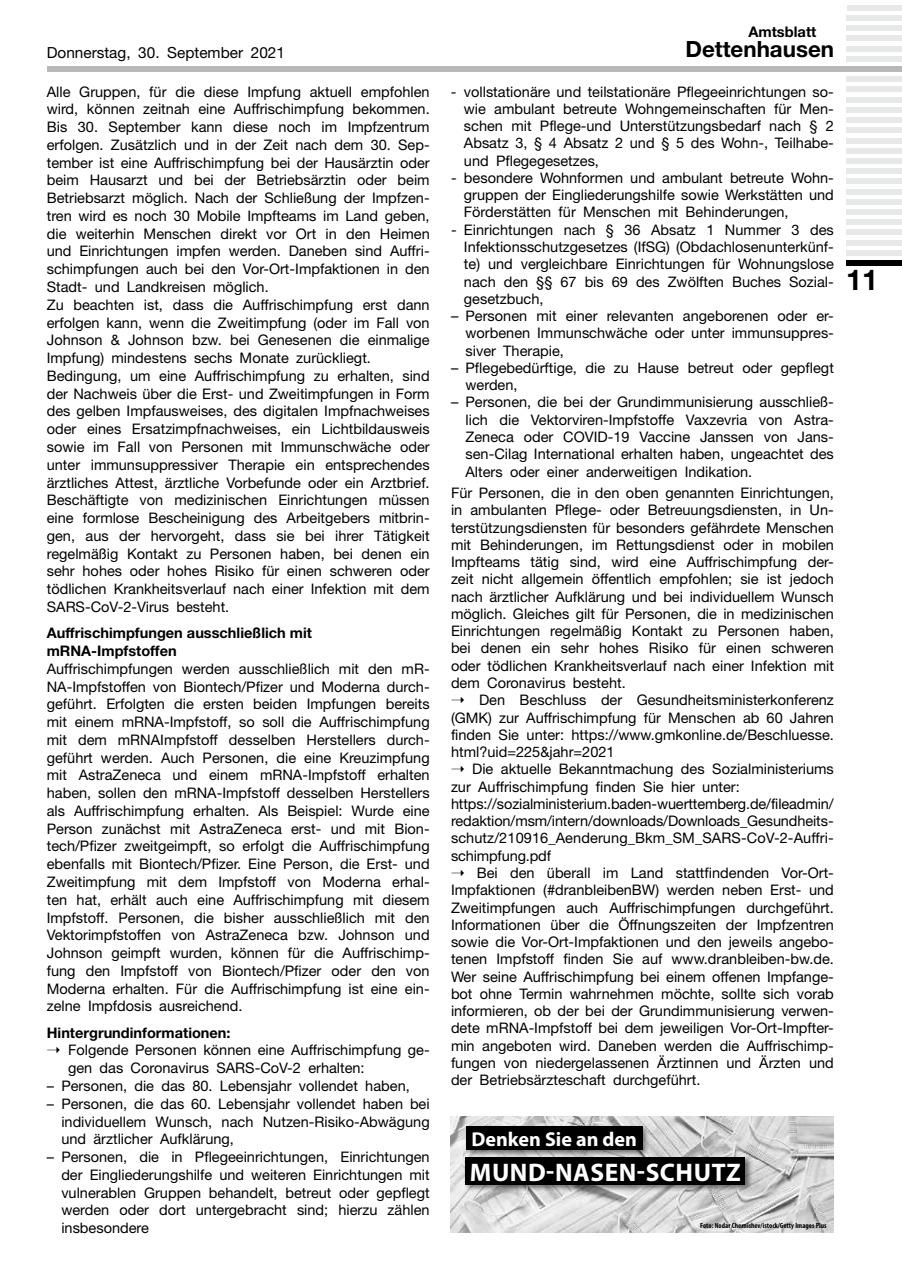
<style>
.page{position:relative;width:902px;height:1280px;background:#fff}
.page>*{position:absolute;margin:0;border:0;box-sizing:border-box;transform-origin:0 0}
.t1{font:700 28.8px "Helvetica Neue";color:#000}
.t2{font:700 25.5px "Myriad Pro";letter-spacing:.02em;color:#fff}
.t3{font:700 22.35px "Helvetica Neue";color:#000}
.t4{font:700 20.1px "Myriad Pro";color:#fff}
.t5{font:15.3px "Helvetica Neue";color:#000}
.t6{font:700 14.7px "Helvetica Neue";color:#000}
.t7{font:14.55px/17.7px "Helvetica Neue";color:#000;text-align:justify}
.t8{font:700 14.55px/17.7px "Helvetica Neue";color:#000}
.t9{font:700 condensed 7.5px "Myriad Pro";color:#000}
</style>
<div class="page">
<div style="left:846px;top:5px;width:55px;height:5px;background:#e7e8e8"></div>
<div style="left:846px;top:16px;width:55px;height:5px;background:#e7e8e8"></div>
<div style="left:846px;top:26px;width:55px;height:5px;background:#e7e8e8"></div>
<div style="left:846px;top:36px;width:55px;height:5px;background:#e7e8e8"></div>
<div style="left:846px;top:46px;width:55px;height:5px;background:#e7e8e8"></div>
<div style="left:846px;top:56px;width:55px;height:5px;background:#e7e8e8"></div>
<div style="left:47px;top:67px;width:854px;height:5px;background:#b9b9ba"></div>
<div style="left:846px;top:77px;width:55px;height:5px;background:#e7e8e8"></div>
<div style="left:846px;top:87px;width:55px;height:5px;background:#e7e8e8"></div>
<div style="left:846px;top:97px;width:55px;height:5px;background:#e7e8e8"></div>
<div style="left:846px;top:107px;width:55px;height:5px;background:#e7e8e8"></div>
<div style="left:846px;top:118px;width:55px;height:5px;background:#e7e8e8"></div>
<div style="left:846px;top:128px;width:55px;height:5px;background:#e7e8e8"></div>
<div style="left:846px;top:138px;width:55px;height:5px;background:#e7e8e8"></div>
<div style="left:846px;top:148px;width:55px;height:5px;background:#e7e8e8"></div>
<div style="left:846px;top:158px;width:55px;height:6px;background:#e7e8e8"></div>
<div style="left:846px;top:169px;width:55px;height:5px;background:#e7e8e8"></div>
<div style="left:846px;top:179px;width:55px;height:5px;background:#e7e8e8"></div>
<div style="left:846px;top:189px;width:55px;height:5px;background:#e7e8e8"></div>
<div style="left:846px;top:199px;width:55px;height:5px;background:#e7e8e8"></div>
<div style="left:846px;top:210px;width:55px;height:5px;background:#e7e8e8"></div>
<div style="left:846px;top:220px;width:55px;height:5px;background:#e7e8e8"></div>
<div style="left:846px;top:230px;width:55px;height:5px;background:#e7e8e8"></div>
<div style="left:846px;top:240px;width:55px;height:5px;background:#e7e8e8"></div>
<div style="left:846px;top:250px;width:55px;height:5px;background:#e7e8e8"></div>
<div style="left:846px;top:261px;width:55px;height:5px;background:#000"></div>
<img style="left:451px;top:1116px;width:382px;height:116px">
<div style="left:464px;top:1125px;width:186px;height:33px;background:#000;opacity:.5"></div>
<div style="left:466px;top:1126px;width:176px;height:24px;background:#000"></div>
<div style="left:463px;top:1155px;width:290px;height:37px;background:#000;opacity:.5"></div>
<div style="left:465px;top:1157px;width:280px;height:28px;background:#000"></div>
<p class="t6" style="left:748px;top:22px;width:69px">Amtsblatt</p>
<p class="t5" style="left:47px;top:43px;width:239px">Donnerstag, 30. September 2021</p>
<h3 class="t3" style="left:685px;top:36px;width:150px">Dettenhausen</h3>
<p class="t7" style="left:47px;top:82px;width:384px;text-align:left">Alle Gruppen, für die diese Impfung aktuell empfohlen wird, können zeitnah eine Auffrischimpfung bekommen.<br>Bis 30. September kann diese noch im Impfzentrum erfolgen. Zusätzlich und in der Zeit nach dem 30. Sep&shy;tember ist eine Auffrischimpfung bei der Hausärztin oder beim Hausarzt und bei der Betriebsärztin oder beim Betriebsarzt möglich. Nach der Schließung der Impfzen&shy;tren wird es noch 30 Mobile Impfteams im Land geben, die weiterhin Menschen direkt vor Ort in den Heimen und Einrichtungen impfen werden. Daneben sind Auffri&shy;schimpfungen auch bei den Vor-Ort-Impfaktionen in den Stadt- und Landkreisen möglich.<br>Zu beachten ist, dass die Auffrischimpfung erst dann erfolgen kann, wenn die Zweitimpfung (oder im Fall von Johnson &amp; Johnson bzw. bei Genesenen die einmalige Impfung) mindestens sechs Monate zurückliegt.<br>Bedingung, um eine Auffrischimpfung zu erhalten, sind der Nachweis über die Erst- und Zweitimpfungen in Form des gelben Impfausweises, des digitalen Impfnachweises oder eines Ersatzimpfnachweises, ein Lichtbildausweis sowie im Fall von Personen mit Immunschwäche oder unter immunsuppressiver Therapie ein entsprechendes ärztliches Attest, ärztliche Vorbefunde oder ein Arztbrief.<br>Beschäftigte von medizinischen Einrichtungen müssen eine formlose Bescheinigung des Arbeitgebers mitbrin&shy;gen, aus der hervorgeht, dass sie bei ihrer Tätigkeit regelmäßig Kontakt zu Personen haben, bei denen ein sehr hohes oder hohes Risiko für einen schweren oder tödlichen Krankheitsverlauf nach einer Infektion mit dem SARS-CoV-2-Virus besteht.</p>
<p class="t8" style="left:47px;top:624px;width:267px">Auffrischimpfungen ausschließlich mit mRNA-Impfstoffen</p>
<p class="t7" style="left:47px;top:659px;width:384px">Auffrischimpfungen werden ausschließlich mit den mR-NA-Impfstoffen von Biontech/Pfizer und Moderna durch&shy;geführt. Erfolgten die ersten beiden Impfungen bereits mit einem mRNA-Impfstoff, so soll die Auffrischimpfung mit dem mRNAImpfstoff desselben Herstellers durch&shy;geführt werden. Auch Personen, die eine Kreuzimpfung mit AstraZeneca und einem mRNA-Impfstoff erhalten haben, sollen den mRNA-Impfstoff desselben Herstellers als Auffrischimpfung erhalten. Als Beispiel: Wurde eine Person zunächst mit AstraZeneca erst- und mit Bion&shy;tech/Pfizer zweitgeimpft, so erfolgt die Auffrischimpfung ebenfalls mit Biontech/Pfizer. Eine Person, die Erst- und Zweitimpfung mit dem Impfstoff von Moderna erhal&shy;ten hat, erhält auch eine Auffrischimpfung mit diesem Impfstoff. Personen, die bisher ausschließlich mit den Vektorimpfstoffen von AstraZeneca bzw. Johnson und Johnson geimpft wurden, können für die Auffrischimp&shy;fung den Impfstoff von Biontech/Pfizer oder den von Moderna erhalten. Für die Auffrischimpfung ist eine ein&shy;zelne Impfdosis ausreichend.</p>
<p class="t8" style="left:47px;top:1023px;width:185px">Hintergrundinformationen:</p>
<p class="t7" style="left:47px;top:1041px;width:384px">➝ Folgende Personen können eine Auffrischimpfung ge-</p>
<p class="t7" style="left:68px;top:1059px;width:298px">gen das Coronavirus SARS-CoV-2 erhalten:</p>
<p class="t7" style="left:47px;top:1077px;width:364px">– Personen, die das 80. Lebensjahr vollendet haben,</p>
<p class="t7" style="left:61px;top:1094px;width:370px;text-indent:-15px">– Personen, die das 60. Lebensjahr vollendet haben bei individuellem Wunsch, nach Nutzen-Risiko-Abwägung und ärztlicher Aufklärung,</p>
<p class="t7" style="left:61px;top:1148px;width:370px;text-indent:-15px">– Personen, die in Pflegeeinrichtungen, Einrichtungen der Eingliederungshilfe und weiteren Einrichtungen mit vulnerablen Gruppen behandelt, betreut oder gepflegt werden oder dort untergebracht sind; hierzu zählen insbesondere</p>
<p class="t7" style="left:464px;top:83px;width:371px;line-height:17.2px;text-indent:-13px">- vollstationäre und teilstationäre Pflegeeinrichtungen so&shy;wie ambulant betreute Wohngemeinschaften für Men&shy;schen mit Pflege-und Unterstützungsbedarf nach § 2<br>Absatz 3, § 4 Absatz 2 und § 5 des Wohn-, Teilhabe&shy;und Pflegegesetzes,</p>
<p class="t7" style="left:464px;top:169px;width:371px;line-height:17.2px;text-indent:-13px">- besondere Wohnformen und ambulant betreute Wohn&shy;gruppen der Eingliederungshilfe sowie Werkstätten und Förderstätten für Menschen mit Behinderungen,</p>
<p class="t7" style="left:464px;top:221px;width:371px;line-height:17.2px;text-indent:-13px">- Einrichtungen nach § 36 Absatz 1 Nummer 3 des Infektionsschutzgesetzes (IfSG) (Obdachlosenunterkünf&shy;te) und vergleichbare Einrichtungen für Wohnungslose nach den §§ 67 bis 69 des Zwölften Buches Sozial&shy;gesetzbuch,</p>
<p class="t7" style="left:465px;top:307px;width:370px;line-height:17.2px;text-indent:-15px">– Personen mit einer relevanten angeborenen oder er&shy;worbenen Immunschwäche oder unter immunsuppres&shy;siver Therapie,</p>
<p class="t7" style="left:465px;top:359px;width:370px;line-height:17.2px;text-indent:-15px">– Pflegebedürftige, die zu Hause betreut oder gepflegt werden,</p>
<p class="t7" style="left:465px;top:393px;width:370px;line-height:17.2px;text-indent:-15px">– Personen, die bei der Grundimmunisierung ausschließ&shy;lich die Vektorviren-Impfstoffe Vaxzevria von Astra-Zeneca oder COVID-19 Vaccine Janssen von Jans&shy;sen-Cilag International erhalten haben, ungeachtet des Alters oder einer anderweitigen Indikation.</p>
<p class="t7" style="left:451px;top:484px;width:384px;line-height:17.2px;text-align:left">Für Personen, die in den oben genannten Einrichtungen, in ambulanten Pflege- oder Betreuungsdiensten, in Un&shy;terstützungsdiensten für besonders gefährdete Menschen mit Behinderungen, im Rettungsdienst oder in mobilen Impfteams tätig sind, wird eine Auffrischimpfung der&shy;zeit nicht allgemein öffentlich empfohlen; sie ist jedoch nach ärztlicher Aufklärung und bei individuellem Wunsch möglich. Gleiches gilt für Personen, die in medizinischen Einrichtungen regelmäßig Kontakt zu Personen haben, bei denen ein sehr hohes Risiko für einen schweren oder tödlichen Krankheitsverlauf nach einer Infektion mit dem Coronavirus besteht.<br>➝ Den Beschluss der Gesundheitsministerkonferenz (GMK) zur Auffrischimpfung für Menschen ab 60 Jahren finden Sie unter: https://www.gmkonline.de/Beschluesse. html?uid=225&amp;jahr=2021<br>➝ Die aktuelle Bekanntmachung des Sozialministeriums zur Auffrischimpfung finden Sie hier unter: https://sozialministerium.baden-wuerttemberg.de/fileadmin/ redaktion/msm/intern/downloads/Downloads_Gesundheits&shy;schutz/210916_Aenderung_Bkm_SM_SARS-CoV-2-Auffri&shy;schimpfung.pdf<br>➝ Bei den überall im Land stattfindenden Vor-Ort-Impfaktionen (#dranbleibenBW) werden neben Erst- und Zweitimpfungen auch Auffrischimpfungen durchgeführt.<br>Informationen über die Öffnungszeiten der Impfzentren sowie die Vor-Ort-Impfaktionen und den jeweils angebo&shy;tenen Impfstoff finden Sie auf www.dranbleiben-bw.de.<br>Wer seine Auffrischimpfung bei einem offenen Impfange&shy;bot ohne Termin wahrnehmen möchte, sollte sich vorab informieren, ob der bei der Grundimmunisierung verwen&shy;dete mRNA-Impfstoff bei dem jeweiligen Vor-Ort-Impfter&shy;min angeboten wird. Daneben werden die Auffrischimp&shy;fungen von niedergelassenen Ärztinnen und Ärzten und der Betriebsärzteschaft durchgeführt.</p>
<h3 class="t4" style="left:471px;top:1126px;width:167px">Denken Sie an den</h3>
<h2 class="t2" style="left:470px;top:1155px;width:272px">MUND-NASEN-SCHUTZ</h2>
<p class="t9" style="left:700px;top:1221px;width:128px">Foto: Nodar Chernishev/istock/Getty Images Plus</p>
<h1 class="t1" style="left:846px;top:262px;width:33px">11</h1>
</div>
